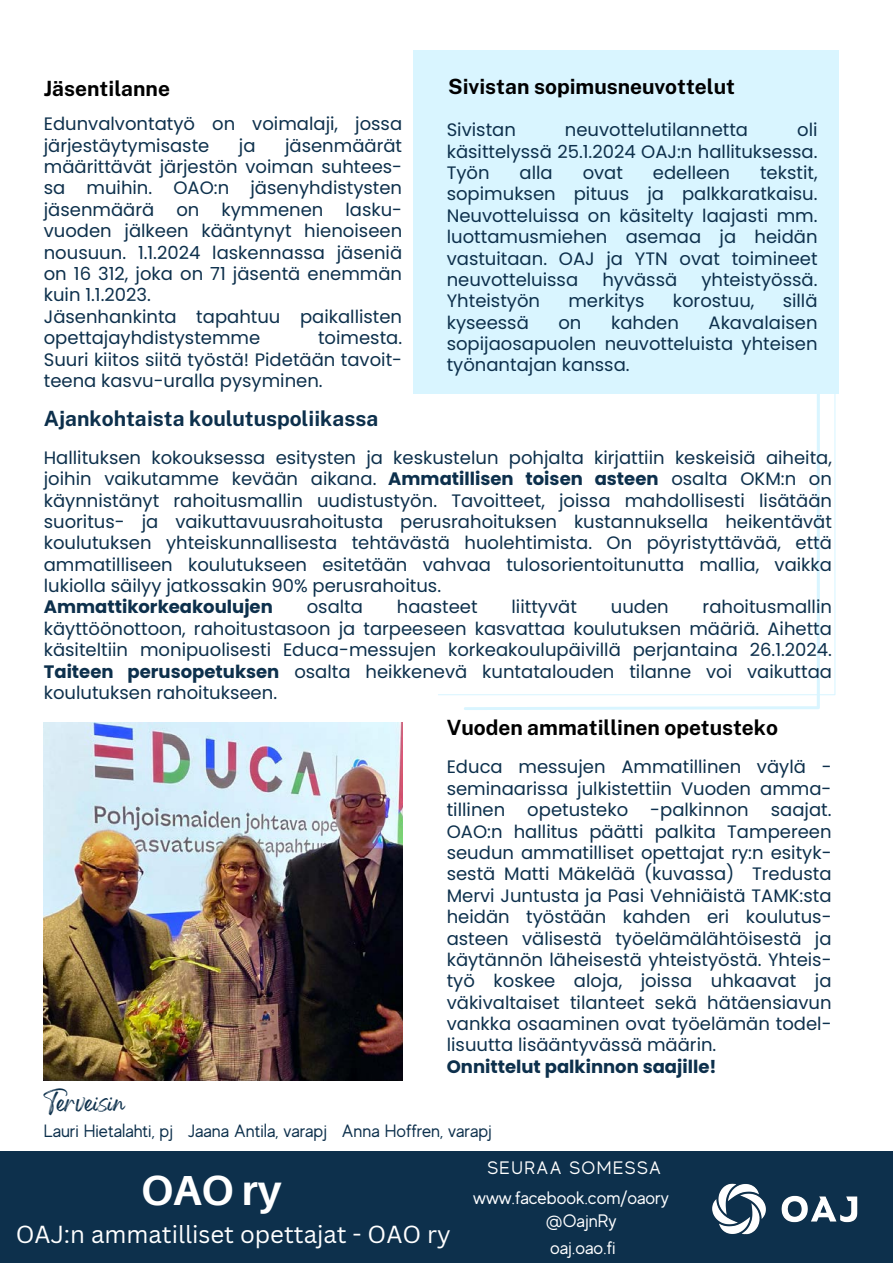
<style>
.page{position:relative;width:893px;height:1264px;background:#fff}
.page>*{position:absolute;margin:0;border:0;box-sizing:border-box;transform-origin:0 0}
.t1{font:700 42px "Aileron";color:#fff}
.t2{font:24px "Canva Sans";color:#fff}
.t3{font:700 21px "Public Sans";color:#000}
.t4{font:700 21px "Public Sans";color:#0d304c}
.t5{font:18px/21.3px "Poppins";color:#0d304c;text-align:justify}
.t6{font:700 18px "Poppins";color:#0d304c}
.t7{font:18px "MADE Evolve Sans";color:#fefeff}
.t8{font:18px "MADE Evolve Sans";letter-spacing:.08em;color:#fff}
.t9{font:18px "Gellatio";color:#0d304c}
.t10{font:17.85px "MADE Evolve Sans";color:#0d304c}
.s1{font-weight:700}
</style>
<div class="page">
<div style="left:0;top:1151px;width:892px;height:112px;background:#0d304c"></div>
<img style="left:712px;top:1183px;width:146px;height:52px">
<div style="left:413px;top:51px;width:425px;height:343px;background:#d9f5ff"></div>
<img style="left:44px;top:722px;width:358px;height:358px">
<svg style="left:464px;top:695px;width:355px;height:15px"></svg>
<svg style="left:438px;top:394px;width:397px;height:301px"></svg>
<h4 class="t3" style="left:44px;top:76px;width:128px">Jäsentilanne</h4>
<h1 class="t5" style="left:44px;top:113px;width:360px">Edunvalvontatyö on voimalaji, jossa järjestäytymisaste</h1>
<h1 class="t5" style="left:44px;top:135px;width:360px;text-indent:241px">jäsenmäärät määrittävät järjestön voiman suhtees&shy;sa muihin. OAO:n jäsenyhdistysten jäsenmäärä on kymmenen lasku&shy;vuoden jälkeen kääntynyt hienoiseen nousuun. 1.1.2024 laskennassa jäseniä on 16 312, joka on 71 jäsentä enemmän kuin 1.1.2023.</h1>
<h2 class="t5" style="left:44px;top:306px;width:360px">Jäsenhankinta tapahtuu paikallisten opettajayhdistystemme</h2>
<h1 class="t5" style="left:239px;top:135px;width:18px">ja</h1>
<h2 class="t5" style="left:44px;top:327px;width:360px;text-indent:274px">toimesta.<br>Suuri kiitos siitä työstä! Pidetään tavoit&shy;teena kasvu-uralla pysyminen.</h2>
<p class="t4" style="left:44px;top:406px;width:336px">Ajankohtaista koulutuspoliikassa</p>
<p class="t3" style="left:448px;top:74px;width:288px">Sivistan sopimusneuvottelut</p>
<h3 class="t5" style="left:446px;top:119px;width:372px;text-indent:350px">oli käsittelyssä 25.1.2024 OAJ:n hallituksessa.<br>Työn</h3>
<h3 class="t5" style="left:446px;top:119px;width:71px">Sivistan</h3>
<h3 class="t5" style="left:565px;top:119px;width:185px">neuvottelutilannetta</h3>
<h3 class="t5" style="left:446px;top:162px;width:372px;text-indent:313px">tekstit, sopimuksen pituus ja palkkaratkaisu.<br>Neuvotteluissa on käsitelty laajasti mm. luottamusmiehen asemaa ja heidän vastuitaan. OAJ ja YTN ovat toimineet neuvotteluissa</h3>
<h3 class="t5" style="left:519px;top:162px;width:35px">alla</h3>
<h3 class="t5" style="left:582px;top:162px;width:42px">ovat</h3>
<h3 class="t5" style="left:653px;top:162px;width:79px">edelleen</h3>
<h3 class="t5" style="left:602px;top:269px;width:76px">hyvässä</h3>
<h3 class="t5" style="left:701px;top:269px;width:118px">yhteistyössä.</h3>
<h3 class="t5" style="left:446px;top:290px;width:95px">Yhteistyön</h3>
<h3 class="t5" style="left:568px;top:290px;width:78px">merkitys</h3>
<h3 class="t5" style="left:672px;top:290px;width:83px">korostuu,</h3>
<h3 class="t5" style="left:782px;top:290px;width:36px">sillä</h3>
<h3 class="t5" style="left:446px;top:312px;width:84px">kyseessä</h3>
<h3 class="t5" style="left:558px;top:312px;width:25px">on</h3>
<h3 class="t5" style="left:611px;top:312px;width:69px">kahden</h3>
<h3 class="t5" style="left:446px;top:312px;width:372px;text-indent:262px">Akavalaisen sopijaosapuolen neuvotteluista yhteisen työnantajan kanssa.</h3>
<p class="t5" style="left:44px;top:447px;width:789px">Hallituksen kokouksessa esitysten ja keskustelun pohjalta kirjattiin keskeisiä aiheita, joihin vaikutamme kevään aikana. <span class="s1">Ammatillisen toisen asteen</span> osalta OKM:n on käynnistänyt rahoitusmallin uudistustyön. Tavoitteet, joissa mahdollisesti lisätään suoritus- ja vaikuttavuusrahoitusta perusrahoituksen kustannuksella heikentävät koulutuksen yhteiskunnallisesta tehtävästä huolehtimista. On pöyristyttävää, että ammatilliseen koulutukseen esitetään vahvaa tulosorientoitunutta mallia, vaikka lukiolla säilyy jatkossakin 90% perusrahoitus.</p>
<p class="t6" style="left:44px;top:594px;width:230px">Ammattikorkeakoulujen</p>
<p class="t5" style="left:307px;top:596px;width:58px">osalta</p>
<p class="t5" style="left:397px;top:596px;width:82px">haasteet</p>
<p class="t5" style="left:511px;top:596px;width:67px">liittyvät</p>
<p class="t5" style="left:610px;top:596px;width:59px">uuden</p>
<p class="t5" style="left:44px;top:596px;width:789px;text-indent:658px">rahoitusmallin käyttöönottoon, rahoitustasoon ja tarpeeseen kasvattaa koulutuksen määriä. Aihetta käsiteltiin monipuolisesti Educa-messujen korkeakoulupäivillä perjantaina 26.1.2024.<br><span class="s1">Taiteen perusopetuksen</span> osalta heikkenevä kuntatalouden tilanne voi vaikuttaa koulutuksen rahoitukseen.</p>
<p class="t3" style="left:447px;top:715px;width:333px">Vuoden ammatillinen opetusteko</p>
<p class="t5" style="left:446px;top:756px;width:386px">Educa messujen Ammatillinen väylä - seminaarissa julkistettiin Vuoden amma&shy;tillinen opetusteko -palkinnon saajat.<br>OAO:n hallitus päätti palkita Tampereen seudun ammatilliset opettajat ry:n esityk&shy;sestä Matti Mäkelää (kuvassa) Tredusta Mervi Juntusta ja Pasi Vehniäistä TAMK:sta heidän työstään kahden eri koulutus&shy;asteen välisestä työelämälähtöisestä ja käytännön läheisestä yhteistyöstä. Yhteis&shy;työ koskee aloja, joissa uhkaavat ja väkivaltaiset tilanteet sekä hätäensiavun vankka osaaminen ovat työelämän todel&shy;lisuutta lisääntyvässä määrin.</p>
<p class="t6" style="left:446px;top:1053px;width:271px">Onnittelut palkinnon saajille!</p>
<p class="t9" style="left:44px;top:1098px;width:82px">Terveisin</p>
<p class="t10" style="left:44px;top:1121px;width:449px">Lauri Hietalahti, pj Jaana Antila, varapj Anna Hoffren, varapj</p>
<p class="t1" style="left:141px;top:1163px;width:142px">OAO ry</p>
<h3 class="t2" style="left:16px;top:1217px;width:436px">OAJ:n ammatilliset opettajat - OAO ry</h3>
<h3 class="t8" style="left:487px;top:1157px;width:175px">SEURAA SOMESSA</h3>
<p class="t7" style="left:473px;top:1187px;width:197px">www.facebook.com/oaory</p>
<p class="t7" style="left:546px;top:1211px;width:72px">@OajnRy</p>
<p class="t7" style="left:550px;top:1237px;width:67px">oaj.oao.fi</p>
</div>
